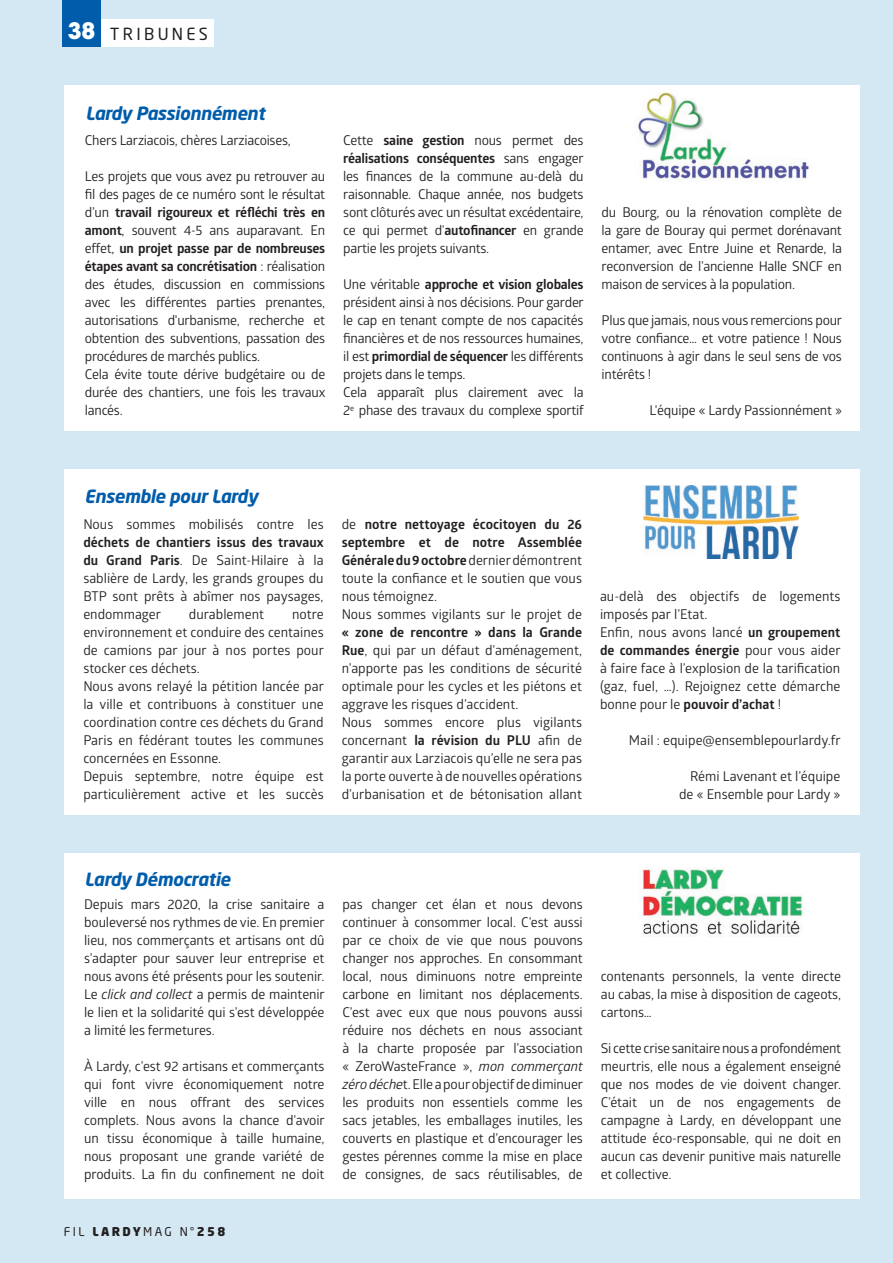
<style>
.page{position:relative;width:893px;height:1263px;background:#d4e8f3}
.page>*{position:absolute;margin:0;border:0;box-sizing:border-box;transform-origin:0 0}
.t1{font:italic 700 18px "Neo Sans Pro Grk";letter-spacing:-.02em;color:#015dab}
.t2{font:16.5px "Neo Sans Pro Grk";letter-spacing:.2em;color:#231f20}
.t3{font:13.5px/18px "Glober";letter-spacing:-.01em;color:#231f20;text-align:justify}
.t4{font:12px "Neo Sans Pro Grk";letter-spacing:.2em;color:#231f20}
.s1{font-family:"ITC Avant Garde Std";font-weight:700;font-size:22.5px;color:#fff}
.s2{font-weight:700}
.s3{font-style:italic}
.s4{font-weight:900}
</style>
<div class="page">
<div style="left:65px;top:85px;width:795px;height:346px;background:#fff"></div>
<div style="left:101px;top:20px;width:112px;height:27px;background:#fff"></div>
<div style="left:63px;top:0;width:38px;height:47px;background:#015dab"></div>
<div style="left:64px;top:853px;width:796px;height:346px;background:#fff"></div>
<div style="left:64px;top:469px;width:796px;height:346px;background:#fff"></div>
<img style="left:644px;top:486px;width:155px;height:72px">
<img style="left:638px;top:868px;width:165px;height:69px">
<img style="left:636px;top:91px;width:173px;height:91px">
<p class="t2" style="left:68px;top:23px;width:142px"><span class="s1">38</span> TRIBUNES</p>
<h1 class="t1" style="left:85px;top:101px;width:181px">Lardy Passionnément</h1>
<p class="t3" style="left:85px;top:131px;width:207px">Chers Larziacois, chères Larziacoises,</p>
<p class="t3" style="left:85px;top:167px;width:242px;text-align:left">Les projets que vous avez pu retrouver au fil des pages de ce numéro sont le résultat d’un <span class="s2">travail rigoureux et réfléchi très en amont</span>, souvent 4-5 ans auparavant. En effet, <span class="s2">un projet passe par de nombreuses étapes avant sa concrétisation</span> : réalisation des études, discussion en commissions avec les différentes parties prenantes, autorisations d'urbanisme, recherche et obtention des subventions, passation des procédures de marchés publics.<br>Cela évite toute dérive budgétaire ou de durée des chantiers, une fois les travaux lancés.</p>
<p class="t3" style="left:343px;top:131px;width:242px">Cette <span class="s2">saine gestion</span> nous permet des <span class="s2">réalisations conséquentes</span> sans engager les finances de la commune au-delà du raisonnable. Chaque année, nos budgets sont clôturés avec un résultat excédentaire, ce qui permet d’<span class="s2">autofinancer</span> en grande partie les projets suivants.</p>
<p class="t3" style="left:343px;top:275px;width:242px;text-align:left">Une véritable <span class="s2">approche et vision globales </span>président ainsi à nos décisions. Pour garder le cap en tenant compte de nos capacités financières et de nos ressources humaines, il est <span class="s2">primordial de séquencer</span> les différents projets dans le temps.<br>Cela apparaît plus clairement avec la 2<sup>e</sup> phase des travaux du complexe sportif</p>
<p class="t3" style="left:602px;top:203px;width:242px">du Bourg, ou la rénovation complète de la gare de Bouray qui permet dorénavant entamer, avec Entre Juine et Renarde, la reconversion de l’ancienne Halle SNCF en maison de services à la population.</p>
<p class="t3" style="left:602px;top:311px;width:242px">Plus que jamais, nous vous remercions pour votre confiance… et votre patience ! Nous continuons à agir dans le seul sens de vos intérêts !</p>
<p class="t3" style="left:649px;top:401px;width:194px">L'équipe « Lardy Passionnément »</p>
<h1 class="t1" style="left:85px;top:485px;width:175px">Ensemble pour Lardy</h1>
<p class="t3" style="left:83px;top:515px;width:242px">Nous sommes mobilisés contre les</p>
<p class="t3" style="left:83px;top:533px;width:242px"><span class="s2">déchets de chantiers issus des travaux du Grand Paris</span>. De Saint-Hilaire à la sablière de Lardy, les grands groupes du BTP sont prêts à abîmer nos paysages, endommager</p>
<p class="t3" style="left:189px;top:604px;width:77px">durablement</p>
<p class="t3" style="left:83px;top:604px;width:242px;text-align:left;text-indent:209px">notre environnement et conduire des centaines de camions par jour à nos portes pour stocker ces déchets.<br>Nous avons relayé la pétition lancée par la ville et contribuons à constituer une coordination contre ces déchets du Grand<br>Paris en fédérant toutes les communes concernées en Essonne.<br>Depuis septembre, notre équipe est particulièrement active et les succès</p>
<p class="t3" style="left:342px;top:514px;width:242px;text-align:left">de <span class="s2">notre nettoyage écocitoyen du 26 septembre et de notre Assemblée Générale du 9 octobre</span> dernier démontrent toute la confiance et le soutien que vous nous témoignez.<br>Nous sommes vigilants sur le projet de</p>
<p class="t3" style="left:342px;top:622px;width:242px;text-align:left"><span class="s2">« zone de rencontre » dans la Grande Rue</span>, qui par un défaut d’aménagement, n’apporte pas les conditions de sécurité optimale pour les cycles et les piétons et aggrave les risques d’accident.<br>Nous sommes encore plus vigilants concernant <span class="s2">la révision du PLU</span> afin de garantir aux Larziacois qu’elle ne sera pas la porte ouverte à de nouvelles opérations d’urbanisation et de bétonisation allant</p>
<p class="t3" style="left:600px;top:586px;width:242px;text-align:left">au-delà des objectifs de logements imposés par l’Etat.<br>Enfin, nous avons lancé <span class="s2">un groupement de commandes énergie</span> pour vous aider à faire face à l’explosion de la tarification (gaz, fuel, …). Rejoignez cette démarche bonne pour le <span class="s2">pouvoir d’achat</span> !</p>
<p class="t3" style="left:629px;top:730px;width:213px">Mail : equipe@ensemblepourlardy.fr</p>
<p class="t3" style="left:679px;top:766px;width:163px;text-align:right">Rémi Lavenant et l’équipe de « Ensemble pour Lardy »</p>
<h1 class="t1" style="left:85px;top:868px;width:147px">Lardy Démocratie</h1>
<p class="t3" style="left:84px;top:895px;width:242px">Depuis mars 2020, la crise sanitaire a bouleversé nos rythmes de vie. En premier lieu, nos commerçants et artisans ont dû s’adapter pour sauver leur entreprise et nous avons été présents pour les soutenir.<br>Le <span class="s3">click and collect</span> a permis de maintenir le lien et la solidarité qui s’est développée a limité les fermetures.</p>
<p class="t3" style="left:84px;top:1057px;width:242px">À Lardy, c’est 92 artisans et commerçants qui font vivre économiquement notre ville en nous offrant des services complets. Nous avons la chance d’avoir un tissu économique à taille humaine, nous proposant une grande variété de produits. La fin du confinement ne doit</p>
<p class="t3" style="left:342px;top:895px;width:242px">pas changer cet élan et nous devons continuer à consommer local. C’est aussi par ce choix de vie que nous pouvons changer nos approches. En consommant local, nous diminuons notre empreinte carbone en limitant nos déplacements.<br>C’est avec eux que nous pouvons aussi réduire nos déchets en nous associant à la charte proposée par l’association « ZeroWasteFrance », <span class="s3">mon commerçant zéro déche</span>t. Elle a pour objectif de diminuer les produits non essentiels comme les sacs jetables, les emballages inutiles, les couverts en plastique et d’encourager les gestes pérennes comme la mise en place de consignes, de sacs réutilisables, de</p>
<p class="t4" style="left:64px;top:1224px;width:163px">FIL <span class="s4">LARDY</span>MAG N°<span class="s4">258</span></p>
<p class="t3" style="left:601px;top:967px;width:242px">contenants personnels, la vente directe au cabas, la mise à disposition de cageots, cartons…</p>
<p class="t3" style="left:601px;top:1039px;width:242px">Si cette crise sanitaire nous a profondément meurtris, elle nous a également enseigné que nos modes de vie doivent changer.<br>C’était un de nos engagements de campagne à Lardy, en développant une attitude éco-responsable, qui ne doit en aucun cas devenir punitive mais naturelle et collective.</p>
</div>
